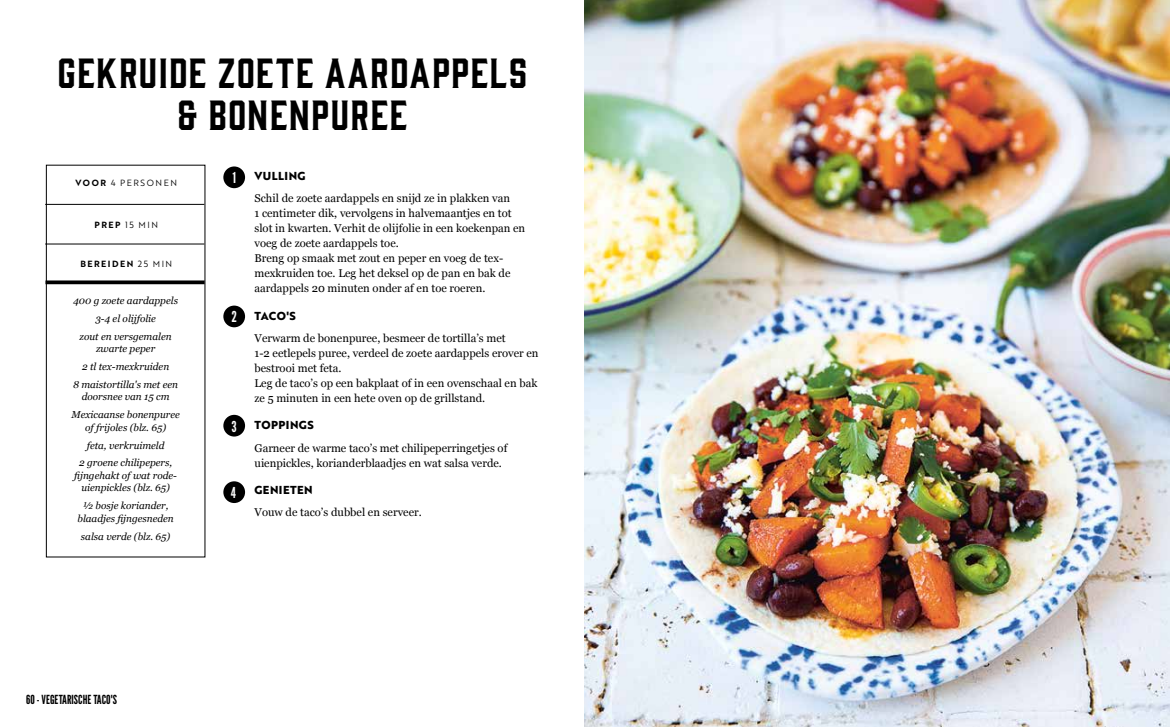
<style>
.page{position:relative;width:1170px;height:727px;background:#fff}
.page>*{position:absolute;margin:0;border:0;box-sizing:border-box;transform-origin:0 0}
.t1{font:38.75px/41.2px "Gin";letter-spacing:.035em;color:#000;text-align:center}
.t2{font:15px "League Gothic";color:#fafafa}
.t3{font:12.5px "League Gothic";color:#000}
.t4{font:11.25px/15px "Georgia";color:#000}
.t5{font:700 11.25px "Brother 1816 Extra";letter-spacing:.04em;color:#000}
.t6{font:italic 10px/17.9px "Georgia";color:#000;text-align:center}
.t7{font:8.75px "Brother 1816 Book";letter-spacing:.17em;color:#000}
.t8{font:8.75px "Brother 1816 Bold";letter-spacing:.17em;color:#000}
.s1{font-family:"Brother 1816 Bold"}
.s2{font-family:"Brother 1816 Book"}
</style>
<div class="page">
<img style="left:585px;top:0;width:584px;height:726px">
<div style="left:223px;top:166px;width:22px;height:22px;background:#000;border-radius:50%"></div>
<div style="left:223px;top:305px;width:22px;height:22px;background:#000;border-radius:50%"></div>
<div style="left:223px;top:414px;width:22px;height:22px;background:#000;border-radius:50%"></div>
<div style="left:223px;top:481px;width:22px;height:22px;background:#000;border-radius:50%"></div>
<div style="left:46px;top:165px;width:159px;height:392px;border:1px solid #000"></div>
<svg style="left:45px;top:280px;width:160px;height:4px"></svg>
<hr style="left:45px;top:204px;width:159px;height:1px;background:#000">
<hr style="left:45px;top:243px;width:159px;height:1px;background:#000">
<h1 class="t1" style="left:58px;top:50px;width:471px">GEKRUIDE ZOETE AARDAPPELS &amp; BONENPUREE</h1>
<p class="t7" style="left:76px;top:176px;width:103px"><span class="s1">VOOR</span> 4 PERSONEN</p>
<p class="t7" style="left:95px;top:218px;width:65px"><span class="s1">PREP</span> 15 MIN</p>
<p class="t8" style="left:80px;top:257px;width:93px">BEREIDEN <span class="s2">25 MIN</span></p>
<p class="t6" style="left:73px;top:291px;width:106px">400 g zoete aardappels<br>3-4 el olijfolie<br>zout en versgemalen</p>
<p class="t6" style="left:73px;top:339px;width:107px">zwarte peper<br>2 tl tex-mexkruiden<br>8 maistortilla's met een</p>
<p class="t6" style="left:71px;top:387px;width:110px">doorsnee van 15 cm<br>Mexicaanse bonenpuree</p>
<p class="t6" style="left:79px;top:418px;width:95px">of frijoles (blz. 65) feta, verkruimeld<br>2 groene chilipepers,</p>
<p class="t6" style="left:74px;top:468px;width:104px;line-height:12.5px">fijngehakt of wat rode&shy;uienpickles (blz. 65)</p>
<p class="t6" style="left:77px;top:499px;width:98px;line-height:12.5px">½ bosje koriander, blaadjes fijngesneden</p>
<p class="t6" style="left:81px;top:526px;width:91px">salsa verde (blz. 65)</p>
<h2 class="t2" style="left:232px;top:167px;width:5px">1</h2>
<h2 class="t2" style="left:231px;top:306px;width:7px">2</h2>
<h2 class="t2" style="left:231px;top:415px;width:7px">3</h2>
<h2 class="t2" style="left:231px;top:482px;width:7px">4</h2>
<p class="t5" style="left:254px;top:167px;width:53px">VULLING</p>
<p class="t4" style="left:254px;top:190px;width:272px">Schil de zoete aardappels en snijd ze in plakken van<br>1 centimeter dik, vervolgens in halvemaantjes en tot slot in kwarten. Verhit de olijfolie in een koekenpan en voeg de zoete aardappels toe.<br>Breng op smaak met zout en peper en voeg de tex&shy;mexkruiden toe. Leg het deksel op de pan en bak de aardappels 20 minuten onder af en toe roeren.</p>
<p class="t5" style="left:254px;top:307px;width:43px">TACO'S</p>
<p class="t4" style="left:254px;top:330px;width:285px">Verwarm de bonenpuree, besmeer de tortilla’s met<br>1-2 eetlepels puree, verdeel de zoete aardappels erover en bestrooi met feta.<br>Leg de taco’s op een bakplaat of in een ovenschaal en bak ze 5 minuten in een hete oven op de grillstand.</p>
<p class="t5" style="left:254px;top:416px;width:61px">TOPPINGS</p>
<p class="t4" style="left:254px;top:439px;width:254px">Garneer de warme taco’s met chilipeperringetjes of uienpickles, korianderblaadjes en wat salsa verde.</p>
<p class="t5" style="left:254px;top:481px;width:60px">GENIETEN</p>
<p class="t4" style="left:254px;top:504px;width:169px">Vouw de taco’s dubbel en serveer.</p>
<p class="t3" style="left:26px;top:690px;width:92px">60 - VEGETARISCHE TACO'S</p>
</div>
